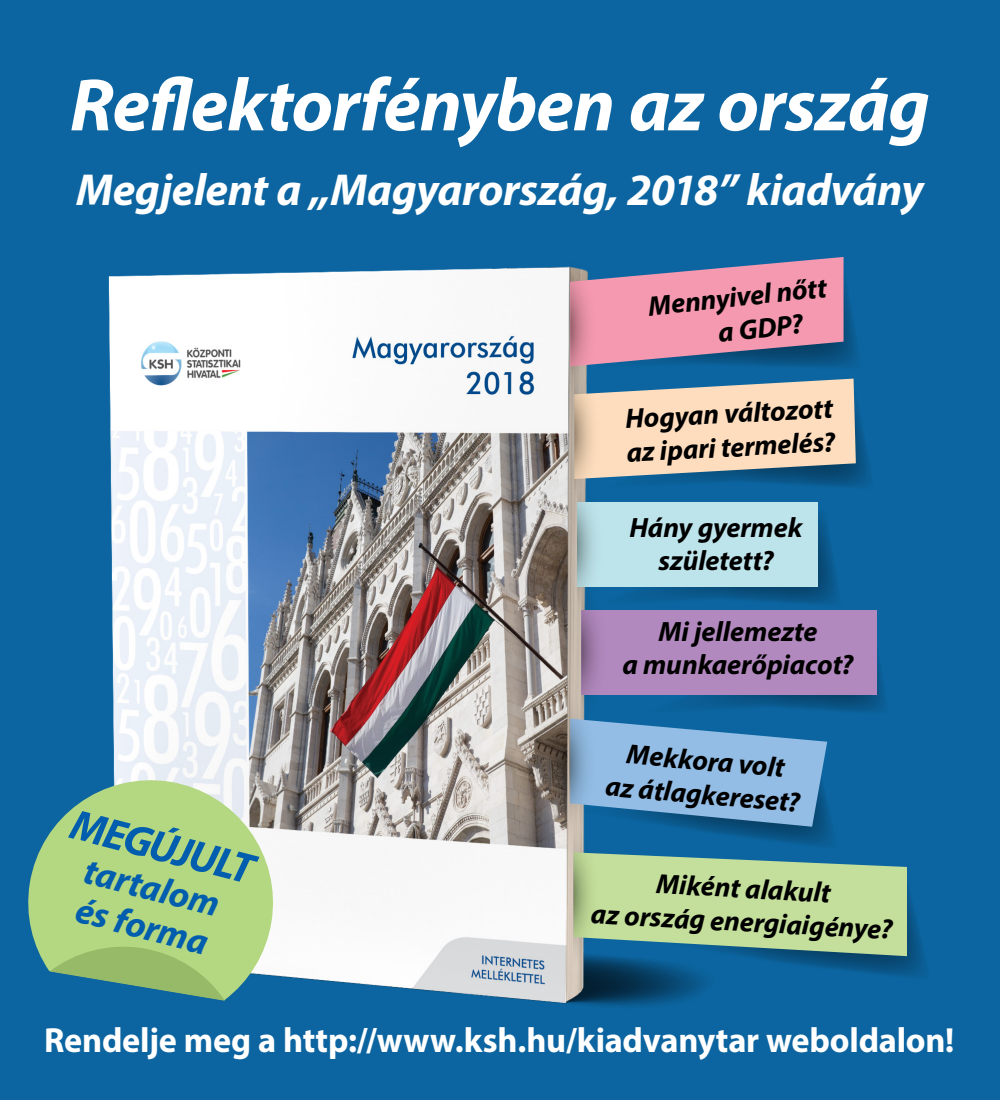
<style>
.page{position:relative;width:1000px;height:1100px;background:#0c65a0}
.page>*{position:absolute;margin:0;border:0;box-sizing:border-box;transform-origin:0 0}
.t1{font:italic 700 75px "Myriad Pro";letter-spacing:-.015em;color:#fff}
.t2{font:italic 700 45px "Myriad Pro";letter-spacing:-.01em;color:#fff}
.t3{font:italic 700 43px "Myriad Pro";color:#015dad}
.t4{font:italic 700 36.5px/39.8px "Myriad Pro";color:#015dad}
.t5{font:700 35px "Myriad Pro";letter-spacing:-.005em;color:#fff}
.t6{font:italic 700 28px/33.6px "Myriad Pro";letter-spacing:-.005em;color:#000;text-align:center}
</style>
<div class="page">
<img style="left:43px;top:172px;width:735px;height:922px">
<svg style="left:563px;top:502px;width:370px;height:481px;background:#6693ad"></svg>
<svg style="left:570px;top:257px;width:294px;height:114px;background:#a885a6"></svg>
<svg style="left:621px;top:379px;width:255px;height:112px;background:#b3b5b0"></svg>
<img style="left:574px;top:366px;width:47px;height:136px">
<img style="left:570px;top:260px;width:48px;height:135px">
<img style="left:577px;top:477px;width:47px;height:136px">
<img style="left:581px;top:583px;width:47px;height:136px">
<img style="left:570px;top:695px;width:47px;height:136px">
<img style="left:573px;top:827px;width:47px;height:136px">
<svg style="left:25px;top:771px;width:257px;height:229px;background:#a2c793"></svg>
<svg style="left:50px;top:943px;width:175px;height:58px;background:#7bac7d"></svg>
<p class="t1" style="left:70px;top:56px;width:862px">Reflektorfényben az ország</p>
<p class="t2" style="left:76px;top:160px;width:849px">Megjelent a „Magyarország, 2018” kiadvány</p>
<p class="t6" style="left:713px;top:282px;width:114px;text-align:left;text-indent:-67px;rotate:-6deg">Mennyivel nőtt a GDP?</p>
<p class="t6" style="left:624px;top:401px;width:211px;text-align:left;rotate:-3deg">Hogyan változott az ipari termelés?</p>
<p class="t6" style="left:629px;top:510px;width:175px">Hány gyermek született?</p>
<p class="t3" style="left:78px;top:797px;width:189px;rotate:14deg">MEGÚJULT</p>
<p class="t4" style="left:90px;top:849px;width:140px;rotate:15deg">tartalom és forma</p>
<p class="t6" style="left:623px;top:614px;width:232px">Mi jellemezte<br>a munkaerőpiacot?</p>
<p class="t6" style="left:610px;top:735px;width:196px;rotate:5deg">Mekkora volt<br>az átlagkereset?</p>
<p class="t6" style="left:594px;top:863px;width:303px;rotate:3deg">Miként alakult<br>az ország energiaigénye?</p>
<p class="t5" style="left:44px;top:1018px;width:912px">Rendelje meg a http://www.ksh.hu/kiadvanytar weboldalon!</p>
</div>
